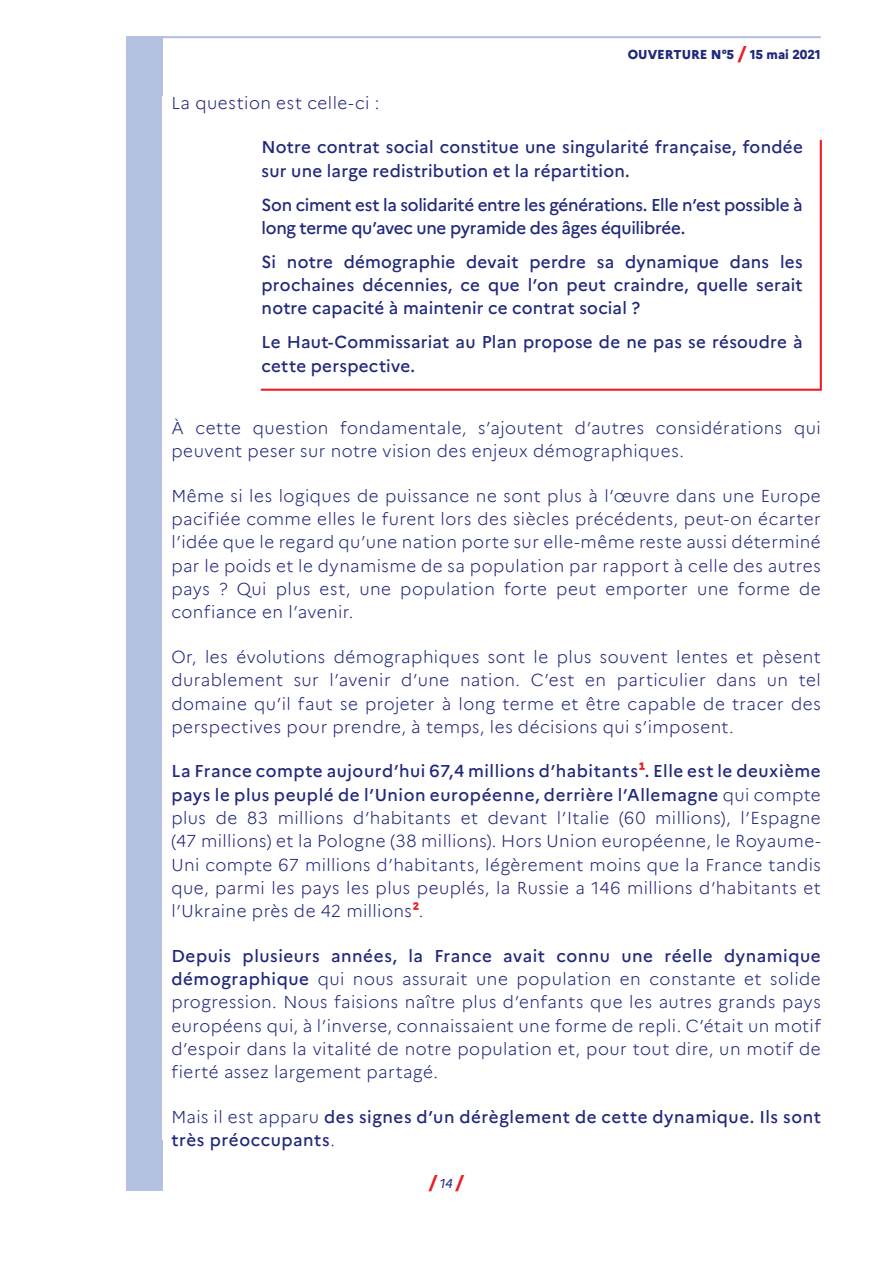
<style>
.page{position:relative;width:893px;height:1263px;background:#fff}
.page>*{position:absolute;margin:0;border:0;box-sizing:border-box;transform-origin:0 0}
.CDT{font:300 16.95px/23.4px "Marianne";letter-spacing:.03em;color:#21297b;text-align:justify}
.CDT-encadré{font:500 16.95px/23.4px "Marianne";letter-spacing:.01em;color:#21297b}
.CDT-encadré-2{font:500 16.95px/23.4px "Marianne";letter-spacing:-.02em;color:#21297b}
.CDT-2{font:500 16.95px/23.4px "Marianne";letter-spacing:.035em;color:#21297b}
.t1{font:italic 800 16.95px "Marianne";color:#ed1d24}
.t2{font:800 12.75px "Marianne";color:#21297b}
.s1{font-style:italic;font-size:16.95px;color:#ed1d24}
.s2{font-weight:500}
.s3{font-weight:800;color:#ed1d24}
.s4{font-weight:300}
.s5{font-weight:400;font-size:12.75px;color:#21297b}
</style>
<div class="page">
<hr style="left:162px;top:36px;width:659px;height:2px;background:#b5c1e0">
<div style="left:126px;top:36px;width:36px;height:1155px;background:#b5c1e0"></div>
<svg style="left:260px;top:139px;width:562px;height:252px"></svg>
<p class="t2" style="left:628px;top:45px;width:195px">OUVERTURE N°5 <span class="s1">/</span> 15 mai 2021</p>
<p class="CDT" style="left:171px;top:90px;width:209px">La question est celle-ci :</p>
<p class="CDT-encadré" style="left:262px;top:134px;width:543px">Notre contrat social constitue une singularité française, fondée sur une large redistribution et la répartition.</p>
<p class="CDT-encadré-2" style="left:262px;top:191px;width:543px">Son ciment est la solidarité entre les générations. Elle n’est possible à long terme qu’avec une pyramide des âges équilibrée.</p>
<p class="CDT-encadré" style="left:262px;top:249px;width:543px;text-align:justify">Si notre démographie devait perdre sa dynamique dans les prochaines décennies, ce que l’on peut craindre, quelle serait notre capacité à maintenir ce contrat social ?</p>
<p class="CDT-encadré" style="left:262px;top:329px;width:543px">Le Haut-Commissariat au Plan propose de ne pas se résoudre à cette perspective.</p>
<p class="CDT" style="left:171px;top:415px;width:651px">À cette question fondamentale, s’ajoutent d’autres considérations qui peuvent peser sur notre vision des enjeux démographiques.</p>
<p class="CDT" style="left:171px;top:483px;width:651px">Même si les logiques de puissance ne sont plus à l’œuvre dans une Europe pacifiée comme elles le furent lors des siècles précédents, peut-on écarter l’idée que le regard qu’une nation porte sur elle-même reste aussi déterminé par le poids et le dynamisme de sa population par rapport à celle des autres pays ? Qui plus est, une population forte peut emporter une forme de confiance en l’avenir.</p>
<p class="CDT" style="left:171px;top:644px;width:651px">Or, les évolutions démographiques sont le plus souvent lentes et pèsent durablement sur l’avenir d’une nation. C’est en particulier dans un tel domaine qu’il faut se projeter à long terme et être capable de tracer des perspectives pour prendre, à temps, les décisions qui s’imposent.</p>
<p class="CDT" style="left:171px;top:758px;width:651px"><span class="s2">La France compte aujourd’hui 67,4 millions d’habitants</span><span class="s3">1</span><span class="s2">. Elle est le deuxième pays le plus peuplé de l’Union européenne, derrière l’Allemagne</span> qui compte plus de 83 millions d’habitants et devant l’Italie (60 millions), l’Espagne (47 millions) et la Pologne (38 millions). Hors Union européenne, le Royaume-Uni compte 67 millions d’habitants, légèrement moins que la France tandis que, parmi les pays les plus peuplés, la Russie a 146 millions d’habitants et l’Ukraine près de 42 millions<span class="s3">2</span>.</p>
<p class="CDT" style="left:171px;top:942px;width:651px"><span class="s2">Depuis plusieurs années, la France avait connu une réelle dynamique démographique</span> qui nous assurait une population en constante et solide progression. Nous faisions naître plus d’enfants que les autres grands pays européens qui, à l’inverse, connaissaient une forme de repli. C’était un motif d’espoir dans la vitalité de notre population et, pour tout dire, un motif de fierté assez largement partagé.</p>
<p class="CDT-2" style="left:171px;top:1103px;width:651px"><span class="s4">Mais il est apparu</span> des signes d’un dérèglement de cette dynamique. Ils sont très préoccupants<span class="s4">.</span></p>
<p class="t1" style="left:430px;top:1168px;width:35px">/<span class="s5">14</span>/</p>
</div>
